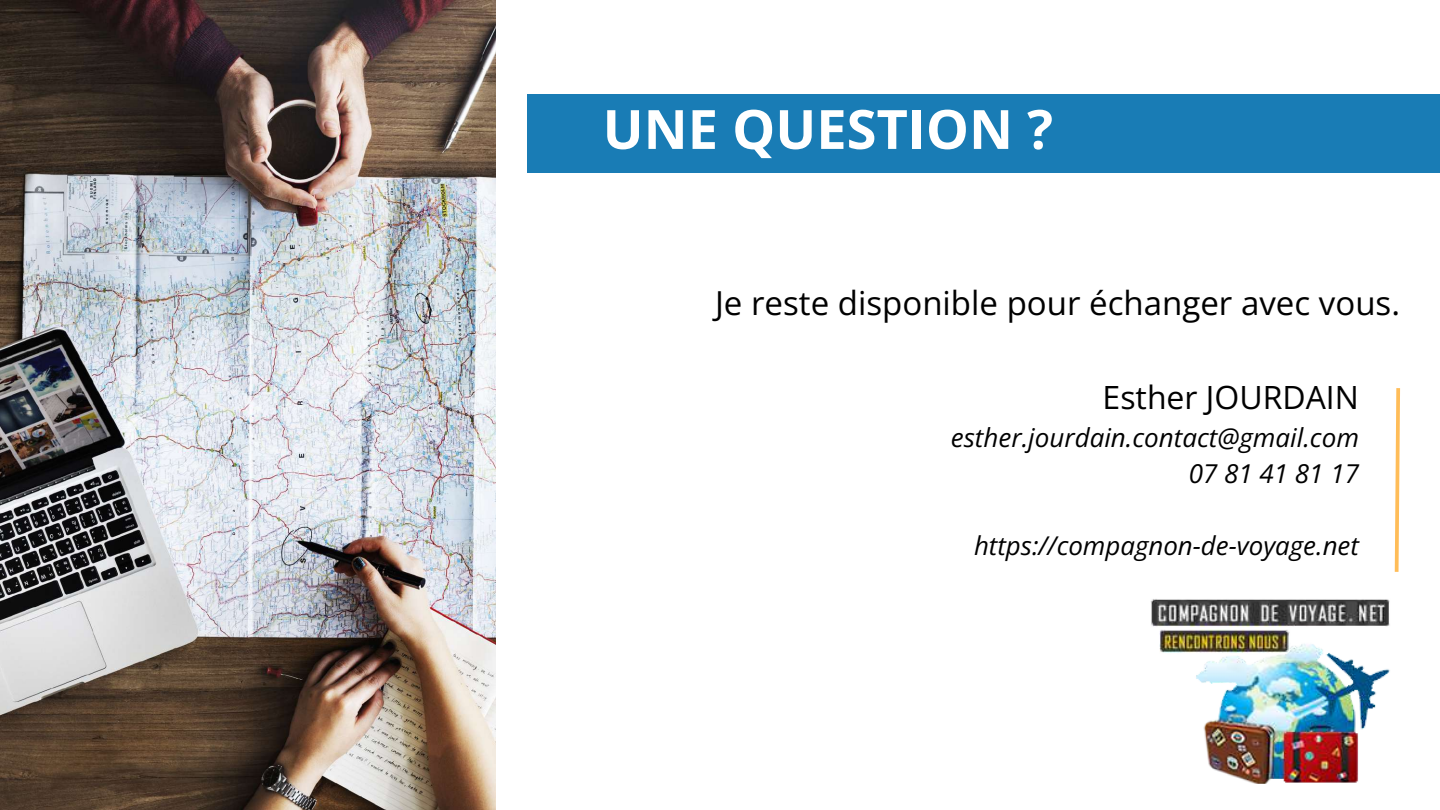
<style>
.page{position:relative;width:1440px;height:810px;background:#fff}
.page>*{position:absolute;margin:0;border:0;box-sizing:border-box;transform-origin:0 0}
.t1{font:700 54.2px "Open Sans";color:#fff}
.t2{font:33.1px "Open Sans";color:#000}
.t3{font:32px "Open Sans";color:#000}
.t4{font:italic 26px/36px "Open Sans";color:#000;text-align:right}
.t5{font:italic 25.9px "Open Sans";color:#000}
</style>
<div class="page">
<div style="left:528px;top:94px;width:912px;height:79px;background:#197cb5"></div>
<img style="left:1151px;top:599px;width:239px;height:185px">
<img style="left:0;top:0;width:495px;height:810px">
<svg style="left:1394px;top:388px;width:7px;height:184px"></svg>
<h1 class="t1" style="left:603px;top:91px;width:452px">UNE QUESTION ?</h1>
<p class="t2" style="left:715px;top:280px;width:686px">Je reste disponible pour échanger avec vous.</p>
<p class="t3" style="left:1103px;top:375px;width:258px">Esther JOURDAIN</p>
<p class="t4" style="left:951px;top:419px;width:410px">esther.jourdain.contact@gmail.com<br>07 81 41 81 17</p>
<p class="t5" style="left:974px;top:527px;width:386px">https://compagnon-de-voyage.net</p>
</div>
